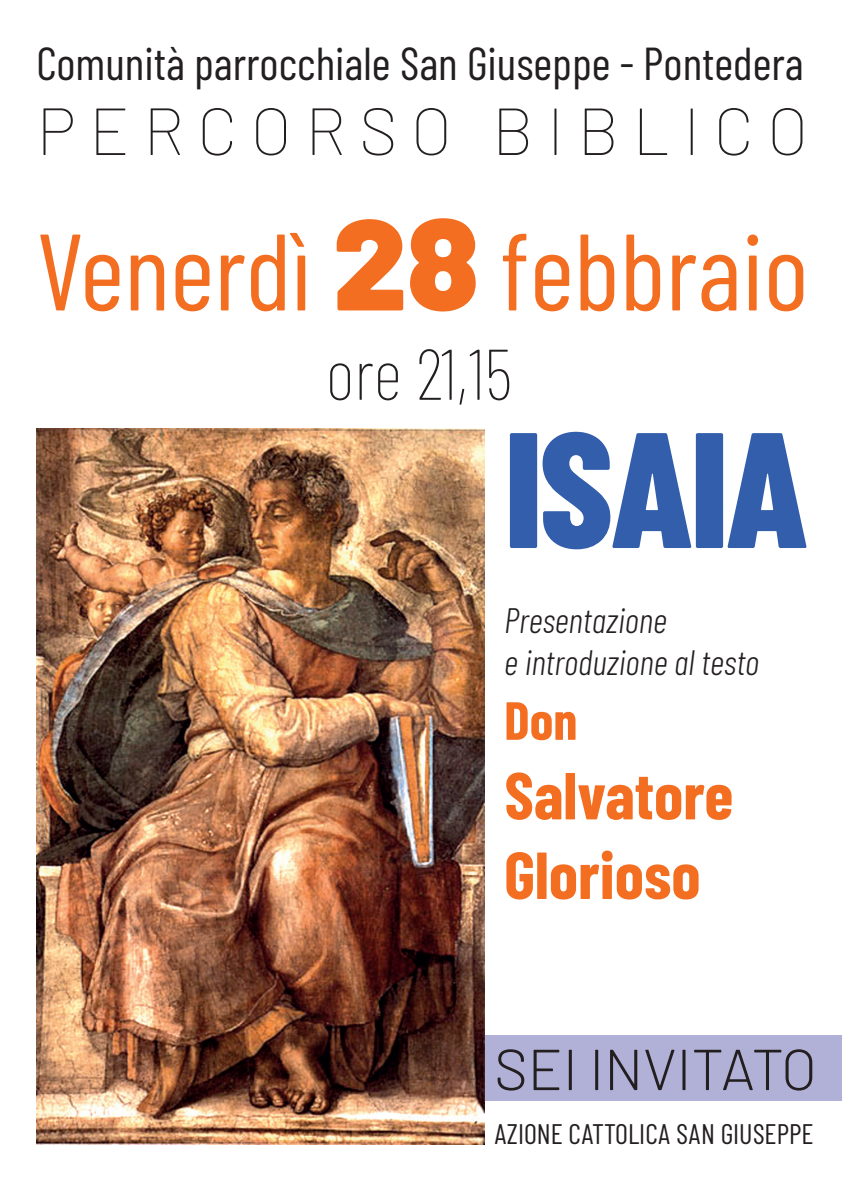
<style>
.page{position:relative;width:842px;height:1191px;background:#fff}
.page>*{position:absolute;margin:0;border:0;box-sizing:border-box;transform-origin:0 0}
.t1{font:800 164.1px "Barlow Condensed";letter-spacing:-.025em;color:#325eab}
.t2{font:108.4px "Barlow Condensed";color:#f36e21}
.t3{font:100 71.6px "Barlow Condensed";color:#231f20}
.t4{font:700 66.3px/79.6px "Barlow Condensed";color:#f36e21}
.t5{font:100 66.3px "Barlow";letter-spacing:.2em;color:#231f20}
.t6{font:300 57.6px "Barlow";color:#231f20}
.t7{font:700 53.6px "Barlow Condensed";color:#f36e21}
.t8{font:46px "Barlow Condensed";color:#231f20}
.t9{font:italic 300 35.3px/42.3px "Barlow Condensed";color:#231f20}
.t10{font:28.2px "Barlow Condensed";color:#231f20}
.s1{font-family:"Barlow";font-weight:900;font-size:128.9px}
</style>
<div class="page">
<div style="left:359px;top:1035px;width:483px;height:66px;background:#b1b1d7"></div>
<img style="left:37px;top:428px;width:448px;height:716px">
<p class="t8" style="left:37px;top:34px;width:769px">Comunità parrocchiale San Giuseppe - Pontedera</p>
<h3 class="t5" style="left:37px;top:90px;width:773px">PERCORSO BIBLICO</h3>
<h2 class="t2" style="left:37px;top:204px;width:773px">Venerdì <span class="s1">28</span> febbraio</h2>
<h3 class="t3" style="left:326px;top:329px;width:188px">ore 21,15</h3>
<h1 class="t1" style="left:504px;top:387px;width:307px">ISAIA</h1>
<p class="t9" style="left:504px;top:598px;width:256px">Presentazione<br>e introduzione al testo</p>
<p class="t7" style="left:504px;top:687px;width:75px">Don</p>
<h3 class="t4" style="left:504px;top:754px;width:231px">Salvatore<br>Glorioso</h3>
<p class="t6" style="left:494px;top:1033px;width:324px">SEI INVITATO</p>
<p class="t10" style="left:494px;top:1116px;width:321px">AZIONE CATTOLICA SAN GIUSEPPE</p>
</div>
